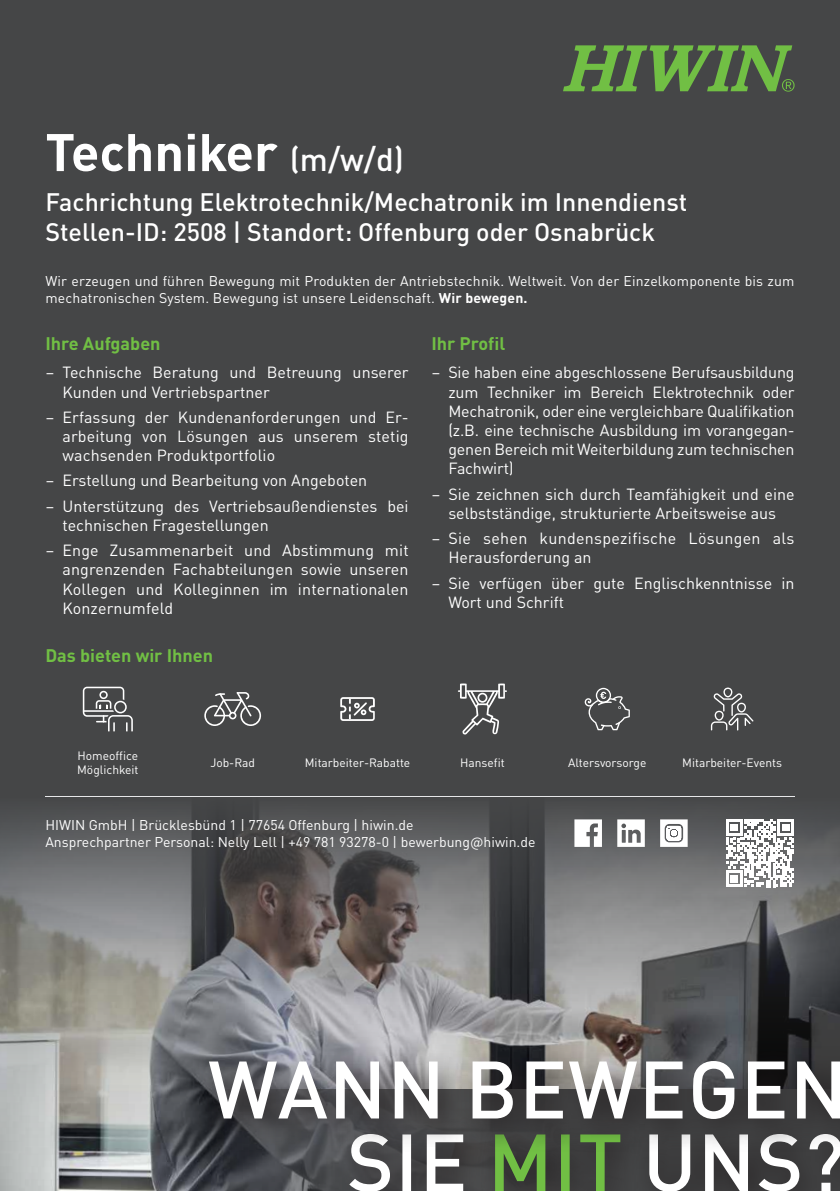
<style>
.page{position:relative;width:840px;height:1191px;background:#fff}
.page>*{position:absolute;margin:0;border:0;box-sizing:border-box;transform-origin:0 0}
.t1{font:700 52px "DIN Pro";color:#fff}
.t2{font:500 25px/30px "DIN Pro";color:#fff}
.t3{font:700 18px "DIN Pro";color:#71bf44}
.t4{font:16px/19.2px "DIN Pro";color:#fff}
.t5{font:16px/19.2px "DIN Pro";letter-spacing:.02em;color:#fff}
.t6{font:14px/16.8px "DIN Pro";letter-spacing:.005em;color:#fff}
.t7{font:12px/14.4px "DIN Pro";color:#fff}
.s1{font-weight:500;font-size:32px}
.s2{font-weight:700}
</style>
<div class="page">
<div style="left:0;top:0;width:839px;height:1191px;background:#454647"></div>
<img style="left:0;top:810px;width:839px;height:381px">
<svg style="left:563px;top:45px;width:231px;height:47px"></svg>
<svg style="left:209px;top:1151px;width:126px;height:40px"></svg>
<hr style="left:45px;top:796px;width:749px;height:1px;background:#e6e7e9">
<svg style="left:83px;top:686px;width:50px;height:45px"></svg>
<svg style="left:204px;top:692px;width:57px;height:34px"></svg>
<svg style="left:340px;top:697px;width:34px;height:24px"></svg>
<svg style="left:458px;top:683px;width:48px;height:52px"></svg>
<svg style="left:584px;top:688px;width:45px;height:42px"></svg>
<svg style="left:710px;top:687px;width:43px;height:43px"></svg>
<svg style="left:651px;top:1151px;width:188px;height:40px"></svg>
<div style="left:478px;top:1117px;width:173px;height:74px;background:#414243"></div>
<svg style="left:495px;top:1151px;width:120px;height:40px"></svg>
<svg style="left:335px;top:1151px;width:143px;height:40px"></svg>
<svg style="left:349px;top:1151px;width:114px;height:40px"></svg>
<svg style="left:194px;top:1044px;width:645px;height:107px"></svg>
<svg style="left:209px;top:1061px;width:630px;height:58px"></svg>
<svg style="left:725px;top:819px;width:68px;height:68px"></svg>
<svg style="left:659px;top:819px;width:28px;height:28px"></svg>
<svg style="left:617px;top:819px;width:27px;height:28px"></svg>
<svg style="left:574px;top:819px;width:27px;height:28px"></svg>
<h1 class="t1" style="left:45px;top:109px;width:360px">Techniker <span class="s1">(m/w/d)</span></h1>
<h2 class="t2" style="left:45px;top:184px;width:643px">Fachrichtung Elektrotechnik/Mechatronik im Innendienst<br>Stellen-ID: 2508 | Standort: Offenburg oder Osnabrück</h2>
<p class="t6" style="left:45px;top:271px;width:750px">Wir erzeugen und führen Bewegung mit Produkten der Antriebstechnik. Weltweit. Von der Einzelkomponente bis zum mechatronischen System. Bewegung ist unsere Leidenschaft. <span class="s2">Wir bewegen.</span></p>
<p class="t3" style="left:45px;top:329px;width:117px">Ihre Aufgaben</p>
<p class="t4" style="left:62px;top:362px;width:347px;text-indent:-17px">– Technische Beratung und Betreuung unserer<br>Kunden und Vertriebspartner</p>
<p class="t4" style="left:62px;top:406px;width:347px;text-align:justify;text-indent:-17px">– Erfassung der Kundenanforderungen und Er&shy;arbeitung von Lösungen aus unserem stetig wachsenden Produktportfolio</p>
<p class="t4" style="left:45px;top:470px;width:323px">– Erstellung und Bearbeitung von Angeboten</p>
<p class="t4" style="left:62px;top:495px;width:347px;text-indent:-17px">– Unterstützung des Vertriebsaußendienstes bei technischen Fragestellungen</p>
<p class="t4" style="left:62px;top:540px;width:347px;text-align:justify;text-indent:-17px">– Enge Zusammenarbeit und Abstimmung mit angrenzenden Fachabteilungen sowie unseren Kollegen und Kolleginnen im internationalen Konzernumfeld</p>
<p class="t3" style="left:45px;top:640px;width:169px">Das bieten wir Ihnen</p>
<p class="t3" style="left:431px;top:329px;width:75px">Ihr Profil</p>
<p class="t4" style="left:448px;top:362px;width:347px;text-align:justify;text-indent:-17px">– Sie haben eine abgeschlossene Berufsausbildung zum Techniker im Bereich Elektrotechnik oder Mechatronik, oder eine vergleichbare Qualifikation (z.B. eine technische Ausbildung im vorangegan&shy;genen Bereich mit Weiterbildung zum technischen Fachwirt)</p>
<p class="t4" style="left:431px;top:483px;width:364px;text-align:center">– Sie zeichnen sich durch Teamfähigkeit und eine selbstständige, strukturierte Arbeitsweise aus</p>
<p class="t5" style="left:448px;top:528px;width:347px;text-indent:-17px">– Sie sehen kundenspezifische Lösungen als<br>Herausforderung an</p>
<p class="t4" style="left:448px;top:572px;width:347px;text-indent:-17px">– Sie verfügen über gute Englischkenntnisse in<br>Wort und Schrift</p>
<p class="t7" style="left:77px;top:747px;width:63px">Homeoffice<br>Möglichkeit</p>
<p class="t7" style="left:210px;top:754px;width:46px">Job-Rad</p>
<p class="t7" style="left:305px;top:754px;width:107px">Mitarbeiter-Rabatte</p>
<p class="t7" style="left:460px;top:754px;width:46px">Hansefit</p>
<p class="t7" style="left:567px;top:754px;width:80px">Altersvorsorge</p>
<p class="t7" style="left:681px;top:754px;width:101px">Mitarbeiter-Events</p>
<p class="t6" style="left:45px;top:815px;width:491px">HIWIN GmbH | Brücklesbünd 1 | 77654 Offenburg | hiwin.de<br>Ansprechpartner Personal: Nelly Lell | +49 781 93278-0 | bewerbung@hiwin.de</p>
</div>
